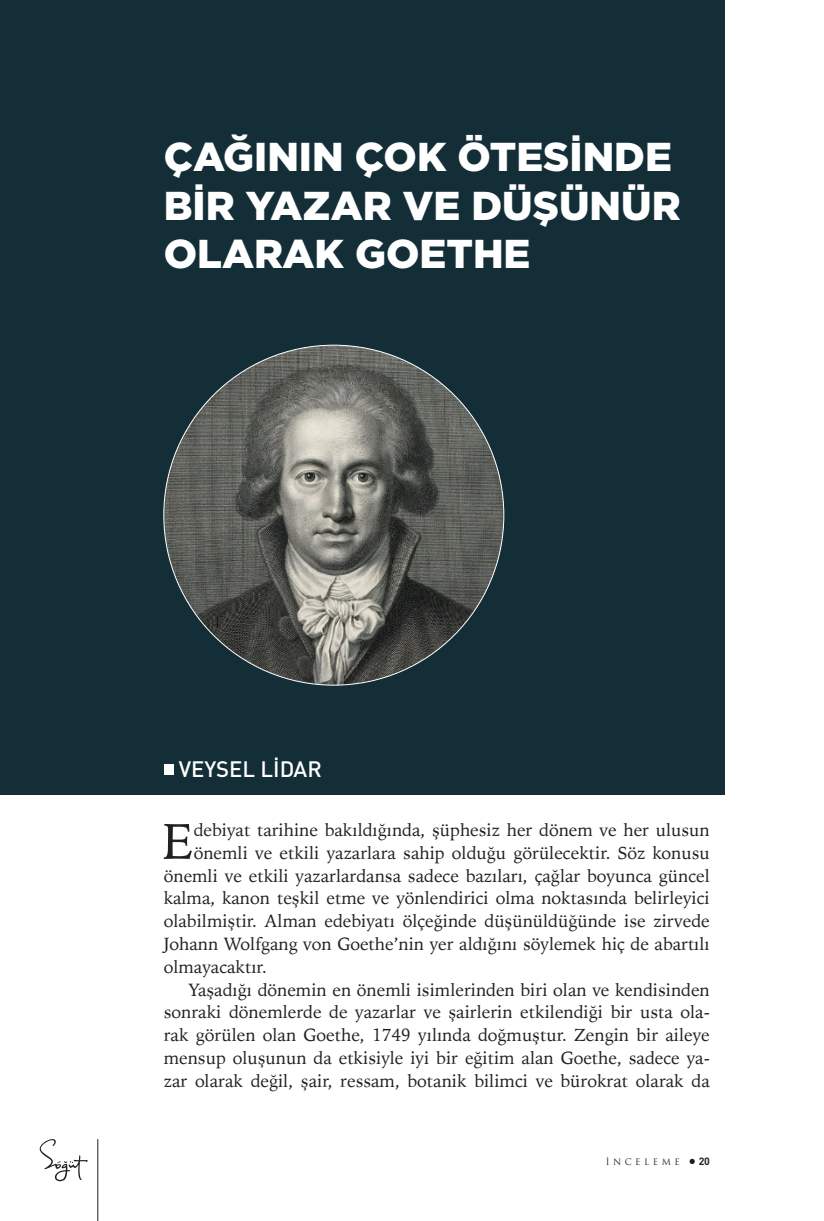
<style>
.page{position:relative;width:824px;height:1221px;background:#fff}
.page>*{position:absolute;margin:0;border:0;box-sizing:border-box;transform-origin:0 0}
.t1{font:50.23px "Iowan Old Style BT";color:#231f20}
.Baslıklar{font:900 40.25px/48.3px "Gotham";color:#fff}
.Yazarlar{font:22.05px "DIN Medium Tr";color:#fff}
.t2{font:17.5px/22.8px "Iowan Old Style BT";color:#231f20;text-align:justify}
.t3{font:10.5px "DINT Bold Tr";color:#231f20}
.t4{font:8.75px "Trajan Pro";letter-spacing:.4em;color:#231f20}
</style>
<div class="page">
<svg style="left:40px;top:1139px;width:48px;height:42px"></svg>
<hr style="left:97px;top:1138px;width:1px;height:82px;background:#231f20">
<svg style="left:689px;top:1158px;width:5px;height:5px"></svg>
<div style="left:0;top:0;width:724px;height:794px;background:#132e37"></div>
<div style="left:164px;top:764px;width:9px;height:10px;background:#fff"></div>
<svg style="left:164px;top:345px;width:340px;height:340px"></svg>
<p class="Baslıklar" style="left:164px;top:132px;width:518px">ÇAĞININ ÇOK ÖTESİNDE<br>BİR YAZAR VE DÜŞÜNÜR<br>OLARAK GOETHE</p>
<p class="Yazarlar" style="left:179px;top:754px;width:144px">VEYSEL LI DAR</p>
<p class="t1" style="left:162px;top:809px;width:33px">E</p>
<p class="t2" style="left:194px;top:818px;width:517px">debiyat tarihine bakıldığında, şüphesiz her dönem ve her ulusun</p>
<p class="t2" style="left:194px;top:841px;width:517px">önemli ve etkili yazarlara sahip olduğu görülecektir. Söz konusu</p>
<p class="t2" style="left:164px;top:864px;width:547px">önemli ve etkili yazarlardansa sadece bazıları, çağlar boyunca güncel</p>
<p class="t2" style="left:164px;top:886px;width:547px">kalma, kanon teşkil etme ve yönlendirici olma noktasında belirleyici</p>
<p class="t2" style="left:164px;top:909px;width:547px">olabilmiştir. Alman edebiyatı ölçeğinde düşünüldüğünde ise zirvede</p>
<p class="t2" style="left:164px;top:932px;width:547px">Johann Wolfgang von Goethe’nin yer aldığını söylemek hiç de abartılı</p>
<p class="t2" style="left:164px;top:955px;width:105px">olmayacaktır.</p>
<p class="t2" style="left:164px;top:977px;width:547px;text-indent:25px">Yaşadığı dönemin en önemli isimlerinden biri olan ve kendisinden sonraki dönemlerde de yazarlar ve şairlerin etkilendiği bir usta ola&shy;rak görülen olan Goethe, 1749 yılında doğmuştur. Zengin bir aileye mensup oluşunun da etkisiyle iyi bir eğitim alan Goethe, sadece ya&shy;zar olarak değil, şair, ressam, botanik bilimci ve bürokrat olarak da</p>
<p class="t4" style="left:605px;top:1155px;width:75px">İNCELEME</p>
<p class="t3" style="left:698px;top:1153px;width:13px">20</p>
</div>
